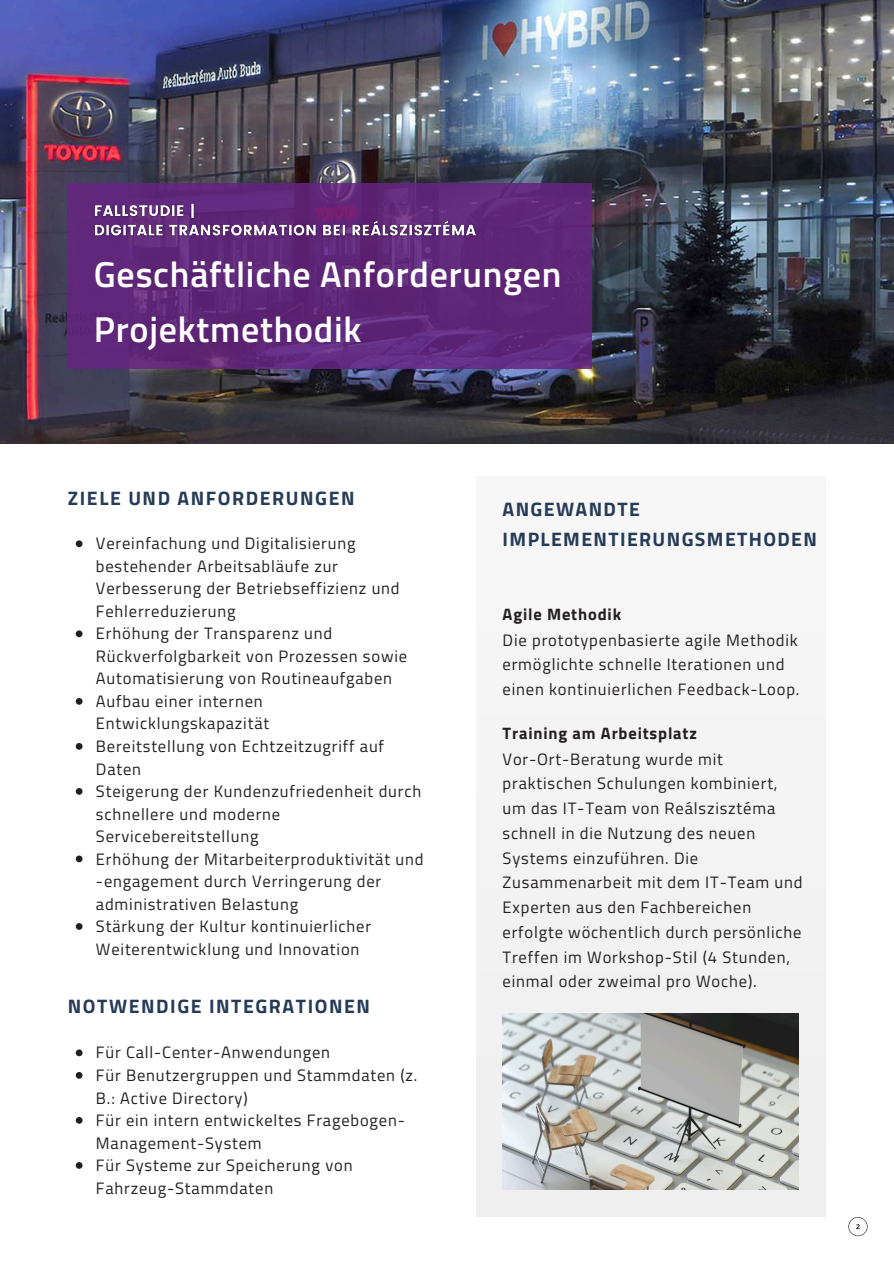
<style>
.page{position:relative;width:894px;height:1264px;background:#fff}
.page>*{position:absolute;margin:0;border:0;box-sizing:border-box;transform-origin:0 0}
.t1{font:600 36px/55.2px "Titillium Web";letter-spacing:.02em;color:#fff}
.t2{font:700 19.5px/30.3px "Titillium Web";letter-spacing:.08em;color:#263b57}
.t3{font:16.5px/22.5px "Titillium Web";letter-spacing:.05em;color:#231f20}
.t4{font:700 16.5px "Titillium Web";letter-spacing:.05em;color:#231f20}
</style>
<div class="page">
<svg style="left:848px;top:1217px;width:19px;height:19px"></svg>
<img style="left:0;top:0;width:893px;height:443px">
<svg style="left:68px;top:184px;width:524px;height:185px;background:#5e2779"></svg>
<div style="left:476px;top:476px;width:349px;height:740px;background:#f4f4f4"></div>
<img style="left:502px;top:1013px;width:296px;height:176px">
<svg style="left:76px;top:540px;width:6px;height:7px"></svg>
<svg style="left:76px;top:630px;width:6px;height:7px"></svg>
<svg style="left:76px;top:698px;width:6px;height:6px"></svg>
<svg style="left:76px;top:743px;width:6px;height:6px"></svg>
<svg style="left:76px;top:788px;width:6px;height:6px"></svg>
<svg style="left:76px;top:855px;width:6px;height:7px"></svg>
<svg style="left:76px;top:923px;width:6px;height:6px"></svg>
<img style="left:90px;top:198px;width:391px;height:45px">
<svg style="left:76px;top:1049px;width:6px;height:7px"></svg>
<svg style="left:76px;top:1072px;width:6px;height:6px"></svg>
<svg style="left:76px;top:1117px;width:6px;height:6px"></svg>
<svg style="left:76px;top:1162px;width:6px;height:6px"></svg>
<p class="t1" style="left:94px;top:246px;width:469px">Geschäftliche Anforderungen<br>Projektmethodik</p>
<p class="t2" style="left:68px;top:482px;width:288px">ZIELE UND ANFORDERUNGEN</p>
<p class="t3" style="left:96px;top:532px;width:305px">Vereinfachung und Digitalisierung bestehender Arbeitsabläufe zur<br>Verbesserung der Betriebseffizienz und<br>Fehlerreduzierung</p>
<p class="t3" style="left:96px;top:622px;width:312px">Erhöhung der Transparenz und<br>Rückverfolgbarkeit von Prozessen sowie<br>Automatisierung von Routineaufgaben</p>
<p class="t3" style="left:96px;top:689px;width:175px">Aufbau einer internen<br>Entwicklungskapazität</p>
<p class="t3" style="left:96px;top:734px;width:289px">Bereitstellung von Echtzeitzugriff auf<br>Daten</p>
<h2 class="t3" style="left:96px;top:779px;width:327px">Steigerung der Kundenzufriedenheit durch schnellere und moderne<br>Servicebereitstellung</h2>
<p class="t3" style="left:96px;top:847px;width:329px">Erhöhung der Mitarbeiterproduktivität und -engagement durch Verringerung der administrativen Belastung</p>
<p class="t3" style="left:96px;top:914px;width:276px">Stärkung der Kultur kontinuierlicher<br>Weiterentwicklung und Innovation</p>
<h2 class="t2" style="left:68px;top:990px;width:304px">NOTWENDIGE INTEGRATIONEN</h2>
<p class="t3" style="left:96px;top:1041px;width:235px">Für Call-Center-Anwendungen</p>
<p class="t3" style="left:96px;top:1063px;width:323px">Für Benutzergruppen und Stammdaten (z.<br>B.: Active Directory)</p>
<p class="t3" style="left:96px;top:1108px;width:310px">Für ein intern entwickeltes Fragebogen-<br>Management-System</p>
<p class="t3" style="left:96px;top:1153px;width:258px">Für Systeme zur Speicherung von<br>Fahrzeug-Stammdaten</p>
<p class="t2" style="left:502px;top:493px;width:316px">ANGEWANDTE<br>IMPLEMENTIERUNGSMETHODEN</p>
<h2 class="t4" style="left:502px;top:601px;width:120px">Agile Methodik</h2>
<p class="t3" style="left:502px;top:627px;width:298px;line-height:24.8px">Die prototypenbasierte agile Methodik ermöglichte schnelle Iterationen und einen kontinuierlichen Feedback-Loop.</p>
<p class="t4" style="left:502px;top:720px;width:196px">Training am Arbeitsplatz</p>
<p class="t3" style="left:502px;top:746px;width:301px;line-height:24.8px">Vor-Ort-Beratung wurde mit praktischen Schulungen kombiniert, um das IT-Team von Reálszisztéma schnell in die Nutzung des neuen Systems einzuführen. Die Zusammenarbeit mit dem IT-Team und Experten aus den Fachbereichen erfolgte wöchentlich durch persönliche Treffen im Workshop-Stil (4 Stunden, einmal oder zweimal pro Woche).</p>
</div>
